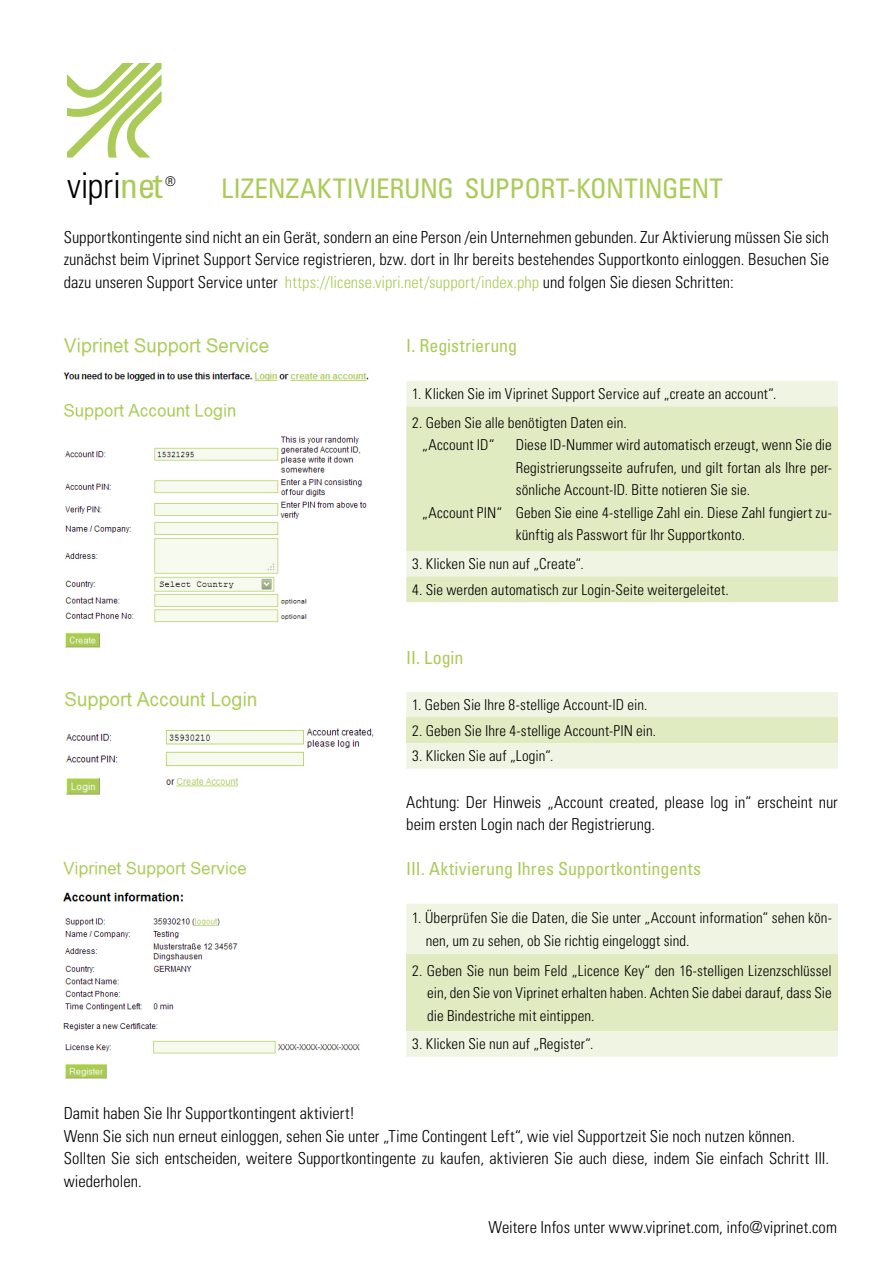
<style>
.page{position:relative;width:893px;height:1263px;background:#fff}
.page>*{position:absolute;margin:0;border:0;box-sizing:border-box;transform-origin:0 0}
.t1{font:300 condensed 35.55px "Univers LT Std";color:#000}
.t2{font:condensed 27px "Univers LT Std";letter-spacing:-.005em;color:#abcb58}
.t3{font:condensed 18px "Univers LT Std";color:#acca58}
.t4{font:300 condensed 16.5px/22.5px "Univers LT Std";color:#000}
.t5{font:300 condensed 15px/22.5px "Univers LT Std";letter-spacing:.005em;color:#000}
.t6{font:300 condensed 13.35px "Univers LT Std";color:#000}
.s1{font-weight:400;color:#abcb58}
.s2{color:#abcb58}
</style>
<div class="page">
<svg style="left:67px;top:63px;width:95px;height:95px"></svg>
<img style="left:63px;top:338px;width:306px;height:310px">
<img style="left:64px;top:692px;width:310px;height:103px">
<img style="left:63px;top:861px;width:297px;height:218px">
<div style="left:406px;top:381px;width:432px;height:25px;background:#eff5e2"></div>
<svg style="left:406px;top:406px;width:432px;height:196px;background:#e2ecc5"></svg>
<div style="left:406px;top:692px;width:432px;height:77px;background:#eff5e2"></div>
<div style="left:406px;top:718px;width:432px;height:25px;background:#e0ebc1"></div>
<div style="left:406px;top:904px;width:432px;height:153px;background:#eff5e2"></div>
<div style="left:406px;top:955px;width:432px;height:76px;background:#e0ebc1"></div>
<h1 class="t1" style="left:67px;top:164px;width:97px">vipri<span class="s1">net</span></h1>
<p class="t6" style="left:165px;top:173px;width:12px">®</p>
<h2 class="t2" style="left:221px;top:171px;width:503px">Lizenzaktivi erung Support-Konti ngent</h2>
<p class="t4" style="left:64px;top:225px;width:767px;text-align:justify">Supportkontingente sind nicht an ein Gerät, sondern an eine Person /ein Unternehmen gebunden. Zur Aktivierung müssen Sie sich zunächst beim Viprinet Support Service registrieren, bzw. dort in Ihr bereits bestehendes Supportkonto einloggen. Besuchen Sie dazu unseren Support Service unter <span class="s2">https://license.vipri.net/support/index.php</span> und folgen Sie diesen Schritten:</p>
<p class="t3" style="left:406px;top:335px;width:112px">I. Registrierung</p>
<p class="t5" style="left:412px;top:383px;width:366px">1. Klicken Sie im Viprinet Support Service auf „create an account“.</p>
<p class="t5" style="left:422px;top:411px;width:206px;text-indent:-10px">2. Geben Sie alle benötigten Daten ein. „Account ID“</p>
<p class="t5" style="left:516px;top:434px;width:318px">Diese ID-Nummer wird automatisch erzeugt, wenn Sie die</p>
<p class="t5" style="left:516px;top:456px;width:318px">Registrierungsseite aufrufen, und gilt fortan als Ihre per-</p>
<p class="t5" style="left:516px;top:479px;width:236px">sönliche Account-ID. Bitte notieren Sie sie.</p>
<p class="t5" style="left:422px;top:501px;width:411px">„Account PIN“ Geben Sie eine 4-stellige Zahl ein. Diese Zahl fungiert zu-</p>
<p class="t5" style="left:516px;top:524px;width:231px">künftig als Passwort für Ihr Supportkonto.</p>
<p class="t5" style="left:412px;top:553px;width:173px">3. Klicken Sie nun auf „Create“.</p>
<p class="t5" style="left:412px;top:578px;width:318px">4. Sie werden automatisch zur Login-Seite weitergeleitet.</p>
<p class="t3" style="left:406px;top:646px;width:59px">II. Login</p>
<p class="t5" style="left:412px;top:694px;width:237px">1. Geben Sie Ihre 8-stellige Account-ID ein.</p>
<p class="t5" style="left:412px;top:719px;width:245px">2. Geben Sie Ihre 4-stellige Account-PIN ein.</p>
<p class="t5" style="left:412px;top:745px;width:143px">3. Klicken Sie auf „Login“.</p>
<p class="t4" style="left:406px;top:790px;width:433px">Achtung: Der Hinweis „Account created, please log in“ erscheint nur beim ersten Login nach der Registrierung.</p>
<p class="t3" style="left:406px;top:857px;width:296px">III. Aktivierung Ihres Supportkontingents</p>
<p class="t5" style="left:426px;top:907px;width:408px;text-indent:-14px">1. Überprüfen Sie die Daten, die Sie unter „Account information“ sehen kön&shy;nen, um zu sehen, ob Sie richtig eingeloggt sind.</p>
<p class="t5" style="left:427px;top:959px;width:406px;text-align:justify;text-indent:-15px">2. Geben Sie nun beim Feld „Licence Key“ den 16-stelligen Lizenzschlüssel ein, den Sie von Viprinet erhalten haben. Achten Sie dabei darauf, dass Sie die Bindestriche mit eintippen.</p>
<p class="t5" style="left:412px;top:1033px;width:183px">3. Klicken Sie nun auf „Register“.</p>
<p class="t4" style="left:64px;top:1102px;width:767px">Damit haben Sie Ihr Supportkontingent aktiviert!<br>Wenn Sie sich nun erneut einloggen, sehen Sie unter „Time Contingent Left“, wie viel Supportzeit Sie noch nutzen können.<br>Sollten Sie sich entscheiden, weitere Supportkontingente zu kaufen, aktivieren Sie auch diese, indem Sie einfach Schritt III. wiederholen.</p>
<p class="t4" style="left:488px;top:1215px;width:350px">Weitere Infos unter www.viprinet.com, info@viprinet.com</p>
</div>
